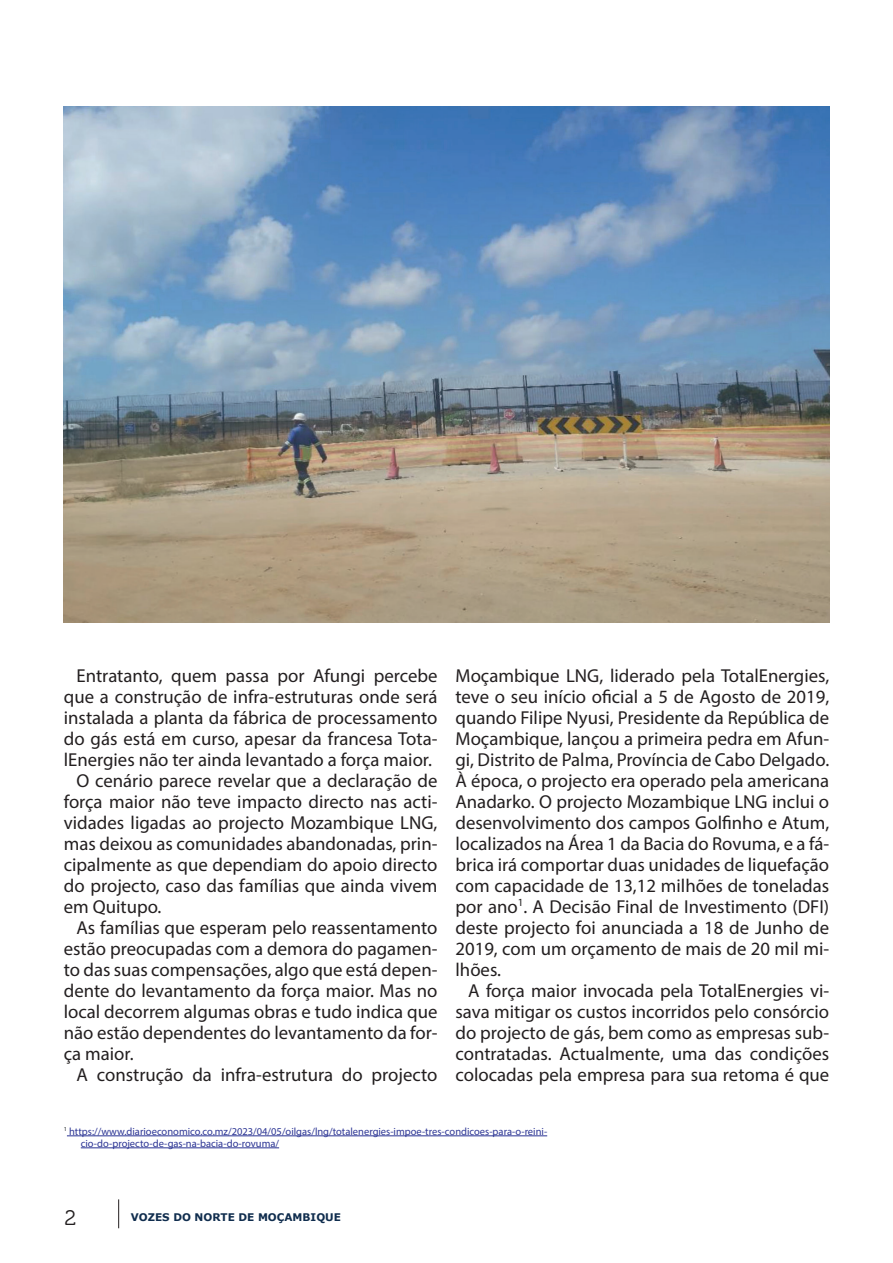
<style>
.page{position:relative;width:893px;height:1263px;background:#fff}
.page>*{position:absolute;margin:0;border:0;box-sizing:border-box;transform-origin:0 0}
.t1{font:21px "Museo 300";color:#231f20}
.t2{font:18.75px/21px "Myriad Pro";color:#231f20;text-align:justify}
.t3{font:10.5px/12px "Myriad Pro";color:#2c3594}
.t4{font:700 10.5px "Verdana";color:#102d4e}
</style>
<div class="page">
<svg style="left:118px;top:1199px;width:1px;height:29px"></svg>
<img style="left:64px;top:106px;width:765px;height:517px">
<hr style="left:67px;top:1135px;width:480px;height:1px;background:#2c3594">
<hr style="left:81px;top:1147px;width:198px;height:1px;background:#2c3594">
<p class="t2" style="left:77px;top:665px;width:362px">Entratanto, quem passa por Afungi percebe</p>
<p class="t2" style="left:64px;top:686px;width:375px">que a construção de infra-estruturas onde será</p>
<p class="t2" style="left:64px;top:707px;width:375px">instalada a planta da fábrica de processamento</p>
<p class="t2" style="left:64px;top:728px;width:375px">do gás está em curso, apesar da francesa Tota-</p>
<p class="t2" style="left:64px;top:749px;width:370px">lEnergies não ter ainda levantado a força maior.</p>
<p class="t2" style="left:77px;top:770px;width:362px">O cenário parece revelar que a declaração de</p>
<p class="t2" style="left:64px;top:791px;width:375px">força maior não teve impacto directo nas acti-</p>
<p class="t2" style="left:64px;top:812px;width:375px">vidades ligadas ao projecto Mozambique LNG,</p>
<p class="t2" style="left:64px;top:833px;width:375px">mas deixou as comunidades abandonadas, prin-</p>
<p class="t2" style="left:64px;top:854px;width:375px">cipalmente as que dependiam do apoio directo</p>
<p class="t2" style="left:64px;top:875px;width:375px">do projecto, caso das famílias que ainda vivem</p>
<p class="t2" style="left:64px;top:896px;width:99px">em Quitupo.</p>
<p class="t2" style="left:77px;top:917px;width:362px">As famílias que esperam pelo reassentamento</p>
<p class="t2" style="left:64px;top:938px;width:375px">estão preocupadas com a demora do pagamen-</p>
<p class="t2" style="left:64px;top:959px;width:375px">to das suas compensações, algo que está depen-</p>
<p class="t2" style="left:64px;top:980px;width:375px">dente do levantamento da força maior. Mas no</p>
<p class="t2" style="left:64px;top:1001px;width:375px">local decorrem algumas obras e tudo indica que</p>
<p class="t2" style="left:64px;top:1022px;width:375px">não estão dependentes do levantamento da for-</p>
<p class="t2" style="left:64px;top:1043px;width:71px">ça maior.</p>
<p class="t2" style="left:77px;top:1064px;width:362px">A construção da infra-estrutura do projecto</p>
<p class="t2" style="left:455px;top:665px;width:375px">Moçambique LNG, liderado pela TotalEnergies, teve o seu início oficial a 5 de Agosto de 2019, quando Filipe Nyusi, Presidente da República de Moçambique, lançou a primeira pedra em Afun&shy;gi, Distrito de Palma, Província de Cabo Delgado.<br>À época, o projecto era operado pela americana Anadarko. O projecto Mozambique LNG inclui o desenvolvimento dos campos Golfinho e Atum, localizados na Área 1 da Bacia do Rovuma, e a fá&shy;brica irá comportar duas unidades de liquefação com capacidade de 13,12 milhões de toneladas por ano<sup>1</sup>. A Decisão Final de Investimento (DFI) deste projecto foi anunciada a 18 de Junho de 2019, com um orçamento de mais de 20 mil mi&shy;lhões.</p>
<p class="t2" style="left:455px;top:980px;width:375px;text-indent:13px">A força maior invocada pela TotalEnergies vi&shy;sava mitigar os custos incorridos pelo consórcio do projecto de gás, bem como as empresas sub&shy;contratadas. Actualmente, uma das condições colocadas pela empresa para sua retoma é que</p>
<p class="t3" style="left:81px;top:1125px;width:468px;text-indent:-17px"><sup>1</sup> https://www.diarioeconomico.co.mz/2023/04/05/oilgas/lng/totalenergies-impoe-tres-condicoes-para-o-reini&shy;cio-do-projecto-de-gas-na-bacia-do-rovuma/</p>
<p class="t1" style="left:64px;top:1206px;width:13px">2</p>
<p class="t4" style="left:131px;top:1211px;width:212px">VOZES DO NORTE DE MOÇAMBIQUE</p>
</div>
